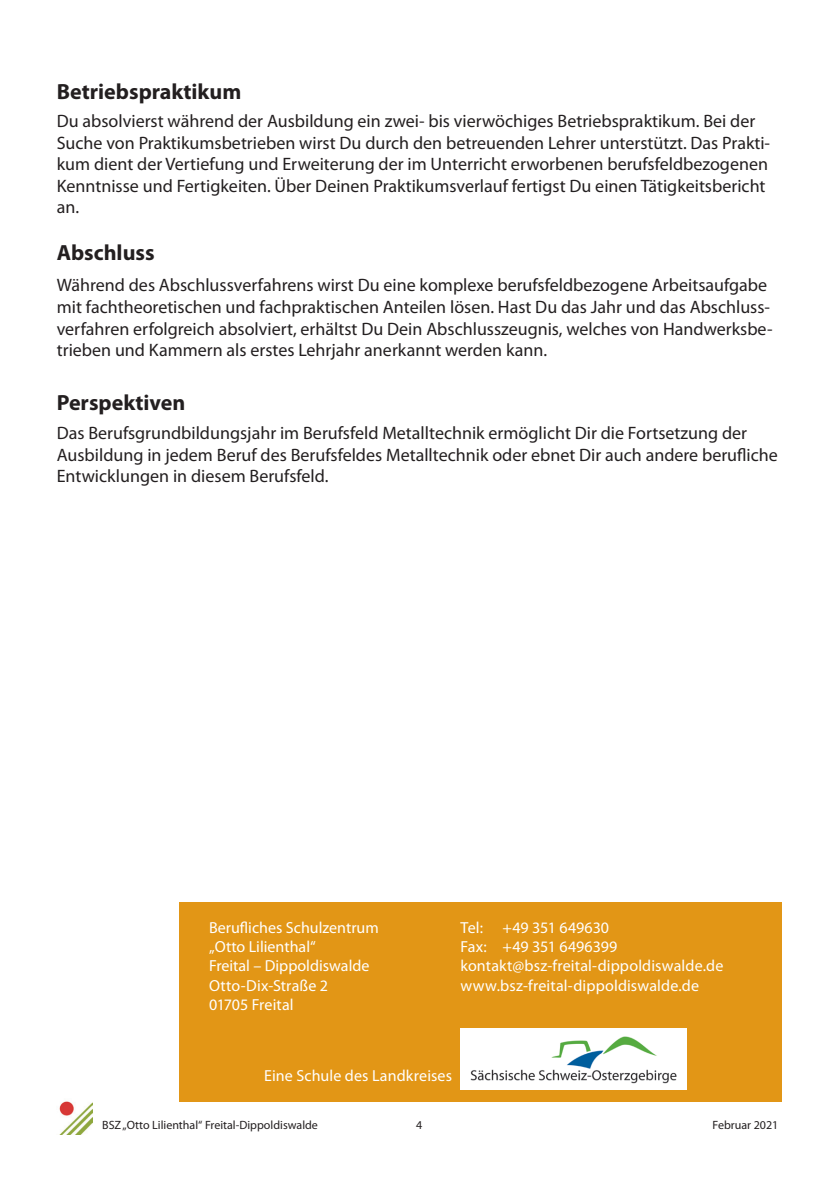
<style>
.page{position:relative;width:840px;height:1191px;background:#fff}
.page>*{position:absolute;margin:0;border:0;box-sizing:border-box;transform-origin:0 0}
.t1{font:700 22px "Myriad Pro";color:#231f20}
.t2{font:18px/21.6px "Myriad Pro";color:#231f20}
.t3{font:16px/19.2px "Myriad Pro";letter-spacing:.005em;color:#fff}
.t4{font:12px "Myriad Pro";color:#231f20}
</style>
<div class="page">
<img style="left:59px;top:1101px;width:34px;height:33px">
<div style="left:179px;top:901px;width:601px;height:200px;background:#e29616"></div>
<div style="left:460px;top:1027px;width:226px;height:62px;background:#fff"></div>
<img style="left:470px;top:1036px;width:207px;height:48px">
<p class="t1" style="left:57px;top:77px;width:186px">Betriebspraktikum</p>
<p class="t2" style="left:57px;top:110px;width:714px">Du absolvierst während der Ausbildung ein zwei- bis vierwöchiges Betriebspraktikum. Bei der Suche von Praktikumsbetrieben wirst Du durch den betreuenden Lehrer unterstützt. Das Prakti&shy;kum dient der Vertiefung und Erweiterung der im Unterricht erworbenen berufsfeldbezogenen Kenntnisse und Fertigkeiten. Über Deinen Praktikumsverlauf fertigst Du einen Tätigkeitsbericht an.</p>
<p class="t1" style="left:57px;top:239px;width:99px">Abschluss</p>
<p class="t2" style="left:57px;top:274px;width:717px">Während des Abschlussverfahrens wirst Du eine komplexe berufsfeldbezogene Arbeitsaufgabe mit fachtheoretischen und fachpraktischen Anteilen lösen. Hast Du das Jahr und das Abschluss&shy;verfahren erfolgreich absolviert, erhältst Du Dein Abschlusszeugnis, welches von Handwerksbe&shy;trieben und Kammern als erstes Lehrjahr anerkannt werden kann.</p>
<p class="t1" style="left:57px;top:388px;width:130px">Perspektiven</p>
<p class="t2" style="left:57px;top:422px;width:722px">Das Berufsgrundbildungsjahr im Berufsfeld Metalltechnik ermöglicht Dir die Fortsetzung der<br>Ausbildung in jedem Beruf des Berufsfeldes Metalltechnik oder ebnet Dir auch andere berufliche<br>Entwicklungen in diesem Berufsfeld.</p>
<p class="t3" style="left:209px;top:917px;width:171px">Berufliches Schulzentrum „Otto Lilienthal“<br>Freital – Dippoldiswalde<br>Otto-Dix-Straße 2<br>01705 Freital</p>
<p class="t3" style="left:460px;top:917px;width:264px">Tel: +49 351 649630<br>Fax: +49 351 6496399 kontakt@bsz-freital-dippoldiswalde.de www.bsz-freital-dippoldiswalde.de</p>
<p class="t3" style="left:264px;top:1065px;width:189px">Eine Schule des Landkreises</p>
<p class="t4" style="left:102px;top:1117px;width:217px">BSZ „Otto Lilienthal“ Freital-Dippoldiswalde</p>
<p class="t4" style="left:416px;top:1117px;width:8px">4</p>
<p class="t4" style="left:712px;top:1117px;width:67px">Februar 2021</p>
</div>
